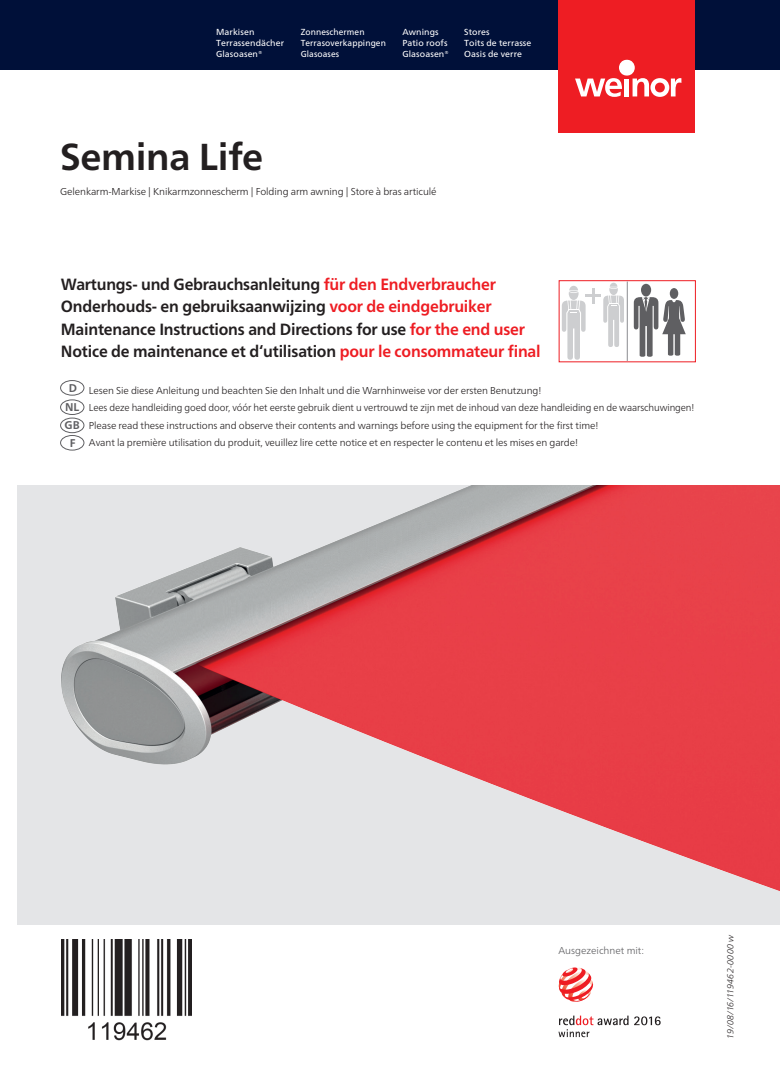
<style>
.page{position:relative;width:780px;height:1088px;background:#fff}
.page>*{position:absolute;margin:0;border:0;box-sizing:border-box;transform-origin:0 0}
.t1{font:700 37.5px "Frutiger Neue LTW1 G";letter-spacing:-.01em;color:#231f20}
.t2{font:700 16.25px/22.5px "Frutiger Neue LTW1 G";letter-spacing:-.015em;color:#231f20;scale:.96 1}
.t3{font:300 10px "Frutiger Neue LTW1 G";letter-spacing:-.01em;color:#231f20}
.t4{font:300 10px "Frutiger Neue LTW1 G";letter-spacing:-.01em;color:#231f20;scale:.96 1}
.t5{font:300 10px "Frutiger Neue LTW1 G";color:#5f5f62}
.t6{font:8.75px/10.8px "Frutiger Neue LTW1 G";letter-spacing:.01em;color:#fff}
.t7{font:8.75px/10.8px "Frutiger Neue LTW1 G";letter-spacing:.01em;color:#fff;scale:.96 1}
.t8{font:italic 300 8.75px "Frutiger Neue LTW1 G";letter-spacing:.025em;color:#231f20}
.s1{color:#ee1d23}
.s2{font-weight:700;font-size:11.25px;color:#5f5f62}
</style>
<div class="page">
<img style="left:61px;top:939px;width:130px;height:102px">
<div style="left:18px;top:485px;width:762px;height:440px;background:#e4e5e7"></div>
<img style="left:61px;top:485px;width:719px;height:406px">
<div style="left:60px;top:380px;width:24px;height:15px;border:1px solid #5f5f62;border-radius:50%"></div>
<div style="left:60px;top:399px;width:24px;height:16px;border:1px solid #5f5f62;border-radius:50%"></div>
<div style="left:60px;top:418px;width:24px;height:15px;border:1px solid #5f5f62;border-radius:50%"></div>
<div style="left:60px;top:435px;width:24px;height:15px;border:1px solid #5f5f62;border-radius:50%"></div>
<svg style="left:558px;top:967px;width:35px;height:35px"></svg>
<svg style="left:558px;top:1015px;width:70px;height:22px"></svg>
<svg style="left:634px;top:1016px;width:26px;height:9px"></svg>
<div style="left:558px;top:280px;width:137px;height:82px;background:#fff;border:1px solid #ee1d23"></div>
<svg style="left:633px;top:282px;width:63px;height:78px"></svg>
<hr style="left:627px;top:281px;width:1px;height:80px;background:#8a8c8f">
<svg style="left:562px;top:286px;width:23px;height:74px"></svg>
<svg style="left:603px;top:283px;width:21px;height:64px"></svg>
<hr style="left:591px;top:288px;width:3px;height:15px;background:#cdced0">
<hr style="left:585px;top:294px;width:16px;height:3px;background:#cdced0">
<div style="left:0;top:0;width:780px;height:69px;background:#001039"></div>
<div style="left:558px;top:0;width:136px;height:133px;background:#ee1d23"></div>
<svg style="left:575px;top:78px;width:47px;height:19px"></svg>
<div style="left:624px;top:79px;width:5px;height:17px;background:#fff"></div>
<div style="left:619px;top:60px;width:15px;height:16px;background:#fff;border-radius:50%"></div>
<svg style="left:632px;top:78px;width:49px;height:19px"></svg>
<p class="t6" style="left:216px;top:27px;width:69px">Markisen<br>Terrassendächer<br>Glasoasen®</p>
<p class="t7" style="left:301px;top:27px;width:90px">Zonneschermen<br>Terrasoverkappingen<br>Glasoases</p>
<p class="t6" style="left:464px;top:27px;width:69px">Stores<br>Toits de terrasse<br>Oasis de verre</p>
<p class="t6" style="left:402px;top:27px;width:48px">Awnings<br>Patio roofs<br>Glasoasen®</p>
<h1 class="t1" style="left:60px;top:135px;width:204px">Semina Life</h1>
<p class="t3" style="left:60px;top:186px;width:378px">Gelenkarm-Markise | Knikarmzonnescherm | Folding arm awning | Store à bras articulé</p>
<p class="t2" style="left:61px;top:273px;width:501px">Wartungs- und Gebrauchsanleitung <span class="s1">für den Endverbraucher </span>Onderhouds- en gebruiksaanwijzing <span class="s1">voor de eindgebruiker </span>Maintenance Instructions and Directions for use <span class="s1">for the end user </span>Notice de maintenance et d‘utilisation <span class="s1">pour le consommateur final</span></p>
<p class="t3" style="left:69px;top:384px;width:474px"><sup>D</sup> Lesen Sie diese Anleitung und beachten Sie den Inhalt und die Warnhinweise vor der ersten Benutzung!</p>
<p class="t4" style="left:65px;top:401px;width:657px"><span class="s2">NL</span> Lees deze handleiding goed door, vóór het eerste gebruik dient u vertrouwd te zijn met de inhoud van deze handleiding en de waarschuwingen!</p>
<p class="t3" style="left:65px;top:419px;width:535px"><span class="s2">GB</span> Please read these instructions and observe their contents and warnings before using the equipment for the first time!</p>
<p class="t3" style="left:70px;top:436px;width:509px"><span class="s2">F</span> Avant la première utilisation du produit, veuillez lire cette notice et en respecter le contenu et les mises en garde!</p>
<p class="t5" style="left:558px;top:944px;width:87px">Ausgezeichnet mit:</p>
<p class="t8" style="left:725px;top:1038px;width:106px;rotate:-90deg">19/08/16/119462-0000 w</p>
</div>
